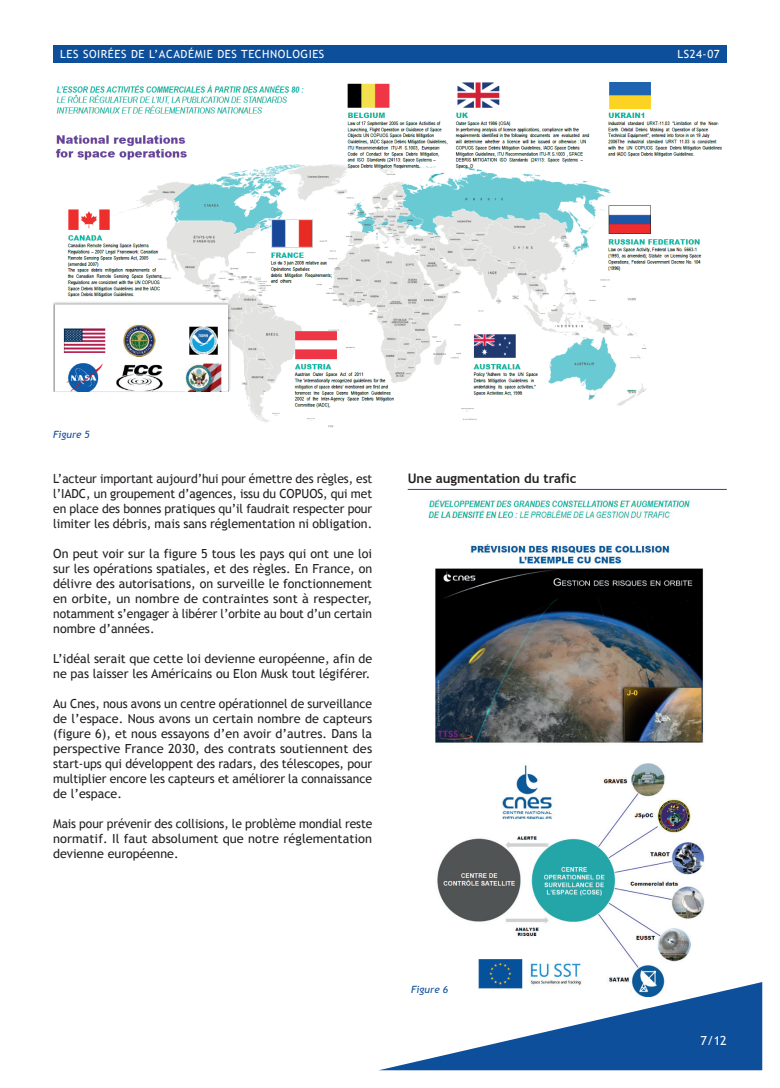
<style>
.page{position:relative;width:780px;height:1088px;background:#fff}
.page>*{position:absolute;margin:0;border:0;box-sizing:border-box;transform-origin:0 0}
.t1{font:700 13.12px "Trebuchet MS";color:#231f20}
.t2{font:12.5px/15px "Trebuchet MS";color:#231f20;text-align:justify}
.t3{font:12.5px "Trebuchet MS";color:#fff}
.t4{font:11.25px "Trebuchet MS";letter-spacing:.05em;color:#fff}
.t5{font:italic 10px "Trebuchet MS";color:#0e4f9b}
</style>
<div class="page">
<svg style="left:380px;top:982px;width:382px;height:88px"></svg>
<div style="left:53px;top:45px;width:673px;height:18px;background:#0e4f9b"></div>
<img style="left:53px;top:82px;width:669px;height:346px">
<img style="left:422px;top:500px;width:288px;height:501px">
<hr style="left:407px;top:489px;width:319px;height:1px;background:#0e4f9b">
<p class="t4" style="left:60px;top:47px;width:265px">LES SOIRÉES DE L’ACADÉMIE DES TECHNOLOGIES</p>
<p class="t4" style="left:677px;top:47px;width:44px">LS24-07</p>
<p class="t5" style="left:53px;top:428px;width:38px">Figure 5</p>
<p class="t2" style="left:53px;top:471px;width:320px">L’acteur important aujourd’hui pour émettre des règles, est l’IADC, un groupement d’agences, issu du COPUOS, qui met en place des bonnes pratiques qu’il faudrait respecter pour limiter les débris, mais sans réglementation ni obligation.</p>
<p class="t2" style="left:53px;top:546px;width:320px">On peut voir sur la figure 5 tous les pays qui ont une loi sur les opérations spatiales, et des règles. En France, on délivre des autorisations, on surveille le fonctionnement en orbite, un nombre de contraintes sont à respecter, notamment s’engager à libérer l’orbite au bout d’un certain nombre d’années.</p>
<p class="t2" style="left:53px;top:651px;width:320px">L’idéal serait que cette loi devienne européenne, afin de ne pas laisser les Américains ou Elon Musk tout légiférer.</p>
<p class="t2" style="left:53px;top:696px;width:320px">Au Cnes, nous avons un centre opérationnel de surveillance de l’espace. Nous avons un certain nombre de capteurs (figure 6), et nous essayons d’en avoir d’autres. Dans la perspective France 2030, des contrats soutiennent des start-ups qui développent des radars, des télescopes, pour multiplier encore les capteurs et améliorer la connaissance de l’espace.</p>
<p class="t2" style="left:53px;top:816px;width:320px">Mais pour prévenir des collisions, le problème mondial reste normatif. Il faut absolument que notre réglementation devienne européenne.</p>
<p class="t1" style="left:407px;top:470px;width:170px">Une augmentation du trafic</p>
<p class="t5" style="left:411px;top:983px;width:38px">Figure 6</p>
<p class="t3" style="left:700px;top:1033px;width:28px">7/12</p>
</div>
